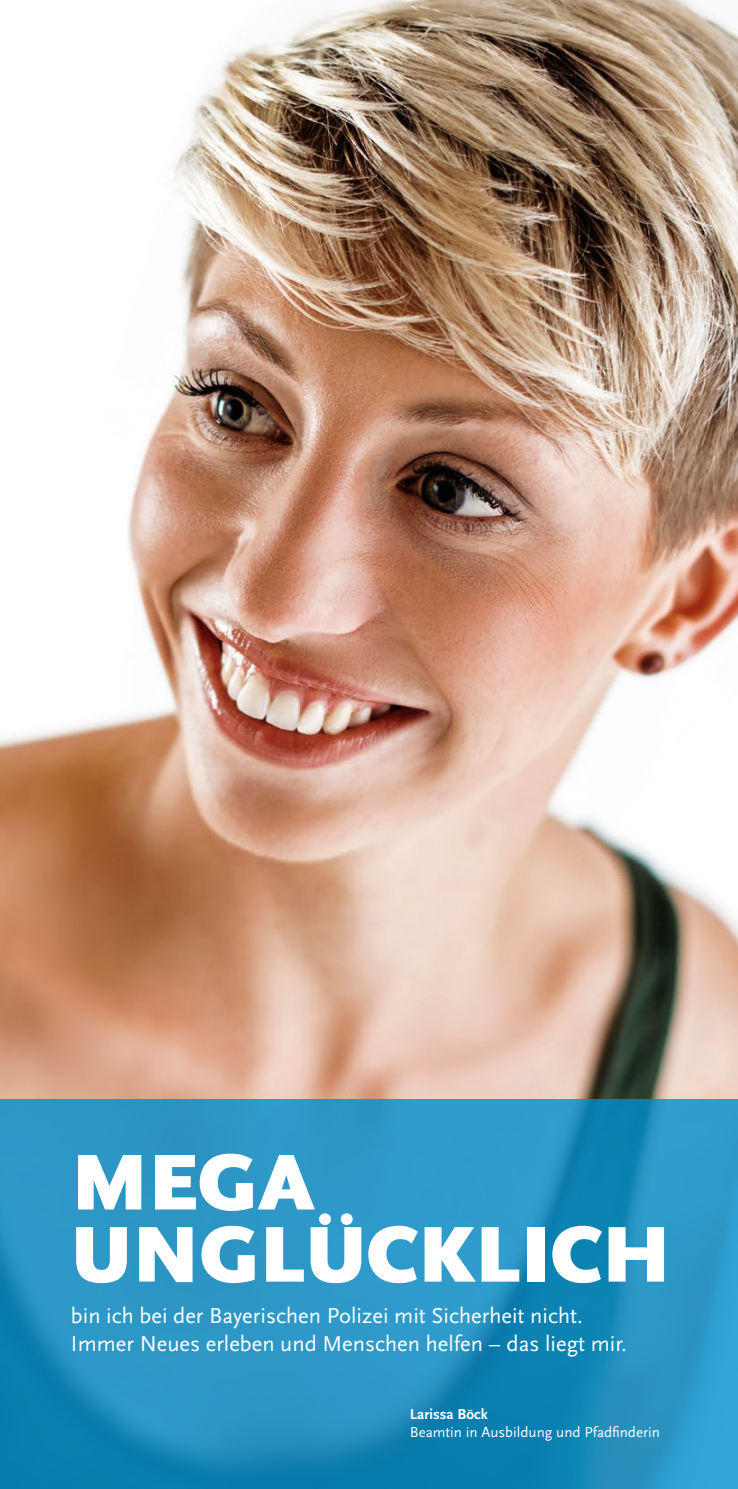
<style>
.page{position:relative;width:738px;height:1489px;background:#fff}
.page>*{position:absolute;margin:0;border:0;box-sizing:border-box;transform-origin:0 0}
.t1{font:900 82.5px/72px "Scala Sans";color:#fff}
.t2{font:22.5px/27.5px "Scala Sans";color:#fff}
.t3{font:15px "Scala Sans";color:#fff}
.t4{font:700 15px "Scala Sans";color:#fff}
</style>
<div class="page">
<img style="left:0;top:0;width:737px;height:1098px">
<svg style="left:0;top:1098px;width:737px;height:390px;background:#2491c0"></svg>
<h1 class="t1" style="left:71px;top:1150px;width:600px">MEGA<br>UNGLÜCKLICH</h1>
<p class="t2" style="left:71px;top:1302px;width:557px">bin ich bei der Bayerischen Polizei mit Sicherheit nicht.<br>Immer Neues erleben und Menschen helfen – das liegt mir.</p>
<p class="t4" style="left:409px;top:1405px;width:79px">Larissa Böck</p>
<p class="t3" style="left:409px;top:1423px;width:251px">Beamtin in Ausbildung und Pfadfinderin</p>
</div>
